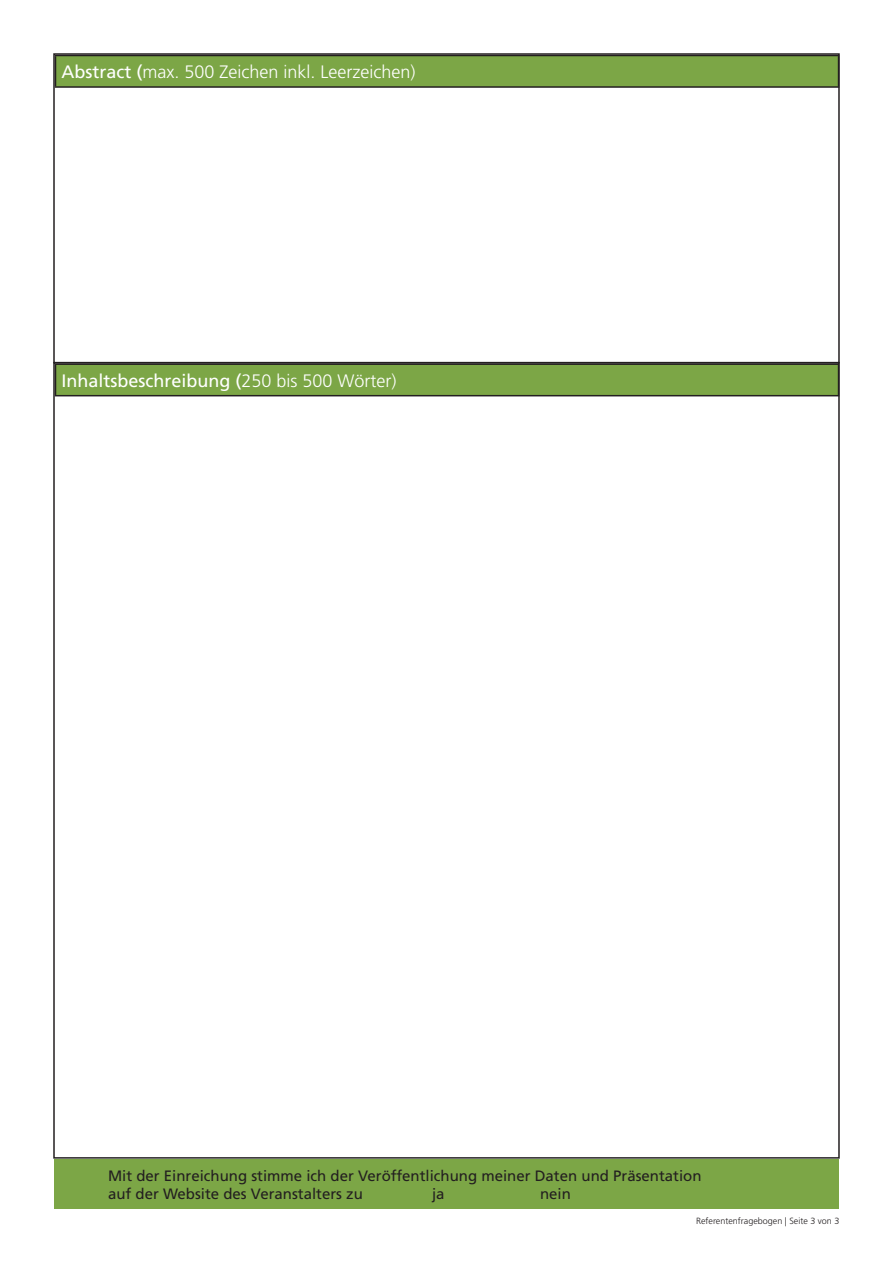
<style>
.page{position:relative;width:893px;height:1263px;background:#fff}
.page>*{position:absolute;margin:0;border:0;box-sizing:border-box;transform-origin:0 0}
.t1{font:300 18px "Frutiger LT Std";color:#fff}
.t2{font:18px "Frutiger LT Std";color:#fff}
.t3{font:15px/18px "Frutiger LT Std";color:#231f20}
.t4{font:300 9px "Frutiger LT Std";color:#231f20}
.s1{font-weight:400}
.s2{font-weight:300}
</style>
<div class="page">
<div style="left:56px;top:364px;width:782px;height:32px;background:#7ca646"></div>
<hr style="left:55px;top:395px;width:784px;height:1px;background:#231f20">
<div style="left:54px;top:1160px;width:785px;height:49px;background:#7ca646"></div>
<div style="left:56px;top:56px;width:782px;height:31px;background:#7ca646"></div>
<hr style="left:55px;top:86px;width:784px;height:2px;background:#231f20">
<div style="left:53px;top:53px;width:787px;height:310px;border:2px solid #231f20"></div>
<p class="t1" style="left:62px;top:62px;width:356px"><span class="s1">Abstract (</span>max. 500 Zeichen inkl. Leerzeichen)</p>
<p class="t2" style="left:62px;top:370px;width:336px">Inhaltsbeschreibung (<span class="s2">250 bis 500 Wörter)</span></p>
<p class="t3" style="left:108px;top:1167px;width:595px">Mit der Einreichung stimme ich der Veröffentlichung meiner Daten und Präsentation auf der Website des Veranstalters zu</p>
<p class="t3" style="left:432px;top:1185px;width:14px">ja</p>
<p class="t3" style="left:540px;top:1185px;width:32px">nein</p>
<p class="t4" style="left:696px;top:1216px;width:145px">Referentenfragebogen | Seite 3 von 3</p>
</div>
